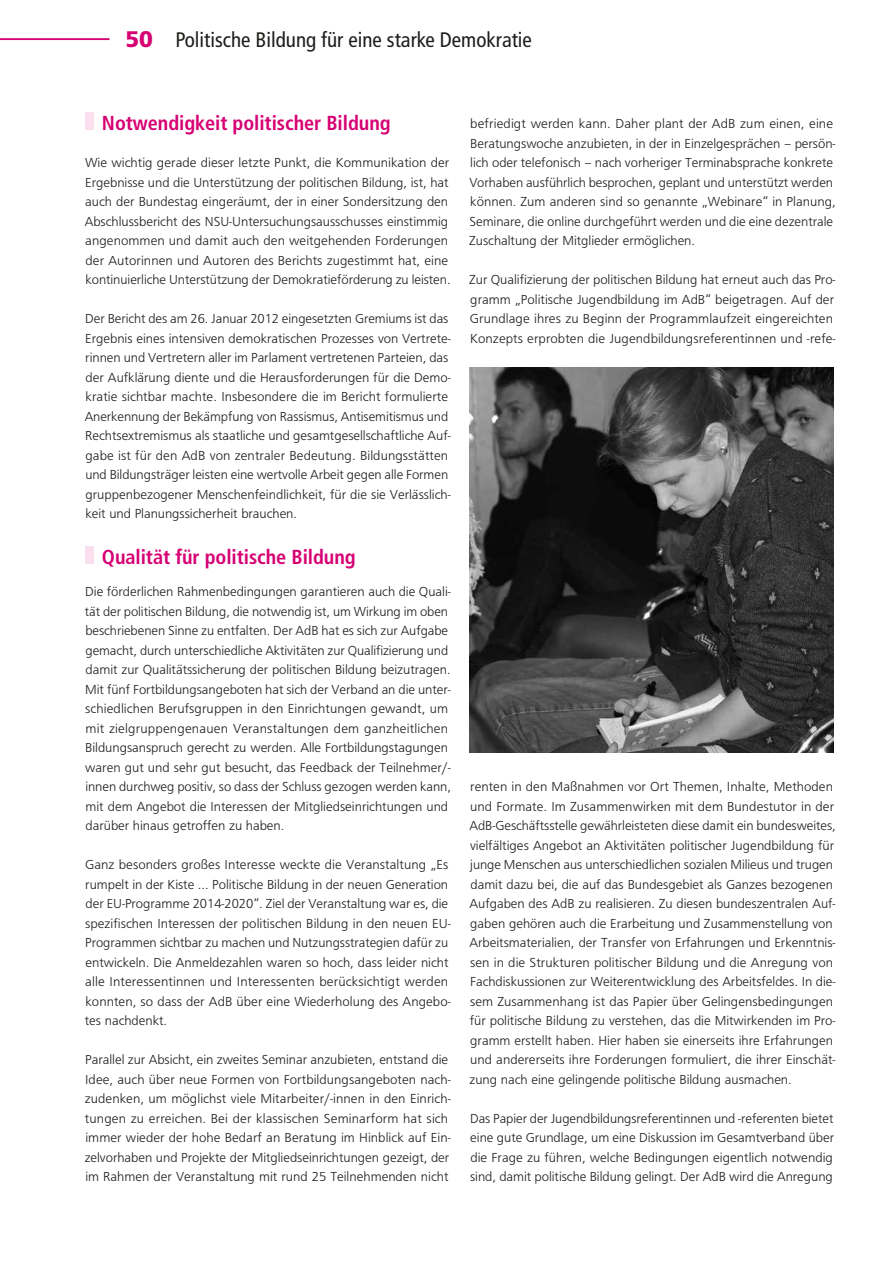
<style>
.page{position:relative;width:893px;height:1263px;background:#fff}
.page>*{position:absolute;margin:0;border:0;box-sizing:border-box;transform-origin:0 0}
.t1{font:condensed 21px "Frutiger";color:#1d1d1b}
.t2{font:700 condensed 20.25px "Frutiger";letter-spacing:-.005em;color:#d70073}
.t3{font:300 14.25px/19.5px "Frutiger 45";letter-spacing:-.005em;color:#1d1d1b}
.s1{font-family:"Frutiger 75";font-weight:900;font-stretch:normal;font-size:22.5px;color:#d70073}
</style>
<div class="page">
<hr style="left:0;top:38px;width:109px;height:2px;background:#d70073">
<div style="left:85px;top:113px;width:8px;height:17px;background:#fae0ee"></div>
<div style="left:85px;top:547px;width:8px;height:17px;background:#fae0ee"></div>
<img style="left:470px;top:367px;width:363px;height:385px">
<h1 class="t1" style="left:125px;top:28px;width:408px"><span class="s1">50</span> Politische Bildung für eine starke Demokratie</h1>
<h2 class="t2" style="left:102px;top:111px;width:290px">Notwendigkeit politischer Bildung</h2>
<p class="t3" style="left:85px;top:153px;width:366px;text-align:justify">Wie wichtig gerade dieser letzte Punkt, die Kommunikation der Ergebnisse und die Unterstützung der politischen Bildung, ist, hat auch der Bundestag eingeräumt, der in einer Sondersitzung den Abschlussbericht des NSU-Untersuchungsausschusses einstimmig angenommen und damit auch den weitgehenden Forderungen der Autorinnen und Autoren des Berichts zugestimmt hat, eine kontinuierliche Unterstützung der Demokratieförderung zu leisten.</p>
<p class="t3" style="left:85px;top:309px;width:368px">Der Bericht des am 26. Januar 2012 eingesetzten Gremiums ist das Ergebnis eines intensiven demokratischen Prozesses von Vertrete&shy;rinnen und Vertretern aller im Parlament vertretenen Parteien, das der Aufklärung diente und die Herausforderungen für die Demo&shy;kratie sichtbar machte. Insbesondere die im Bericht formulierte Anerkennung der Bekämpfung von Rassismus, Antisemitismus und Rechtsextremismus als staatliche und gesamtgesellschaftliche Auf&shy;gabe ist für den AdB von zentraler Bedeutung. Bildungsstätten und Bildungsträger leisten eine wertvolle Arbeit gegen alle Formen gruppenbezogener Menschenfeindlichkeit, für die sie Verlässlich&shy;keit und Planungssicherheit brauchen.</p>
<h2 class="t2" style="left:102px;top:545px;width:255px">Qualität für politische Bildung</h2>
<p class="t3" style="left:85px;top:582px;width:368px">Die förderlichen Rahmenbedingungen garantieren auch die Quali&shy;tät der politischen Bildung, die notwendig ist, um Wirkung im oben beschriebenen Sinne zu entfalten. Der AdB hat es sich zur Aufgabe gemacht, durch unterschiedliche Aktivitäten zur Qualifizierung und damit zur Qualitätssicherung der politischen Bildung beizutragen.<br>Mit fünf Fortbildungsangeboten hat sich der Verband an die unter&shy;schiedlichen Berufsgruppen in den Einrichtungen gewandt, um mit zielgruppengenauen Veranstaltungen dem ganzheitlichen Bildungsanspruch gerecht zu werden. Alle Fortbildungstagungen waren gut und sehr gut besucht, das Feedback der Teilnehmer/- innen durchweg positiv, so dass der Schluss gezogen werden kann, mit dem Angebot die Interessen der Mitgliedseinrichtungen und darüber hinaus getroffen zu haben.</p>
<p class="t3" style="left:85px;top:855px;width:367px">Ganz besonders großes Interesse weckte die Veranstaltung „Es rumpelt in der Kiste … Politische Bildung in der neuen Generation der EU-Programme 2014-2020“. Ziel der Veranstaltung war es, die spezifischen Interessen der politischen Bildung in den neuen EU-Programmen sichtbar zu machen und Nutzungsstrategien dafür zu entwickeln. Die Anmeldezahlen waren so hoch, dass leider nicht alle Interessentinnen und Interessenten berücksichtigt werden konnten, so dass der AdB über eine Wiederholung des Angebo&shy;tes nachdenkt.</p>
<p class="t3" style="left:85px;top:1050px;width:368px">Parallel zur Absicht, ein zweites Seminar anzubieten, entstand die Idee, auch über neue Formen von Fortbildungsangeboten nach&shy;zudenken, um möglichst viele Mitarbeiter/-innen in den Einrich&shy;tungen zu erreichen. Bei der klassischen Seminarform hat sich immer wieder der hohe Bedarf an Beratung im Hinblick auf Ein&shy;zelvorhaben und Projekte der Mitgliedseinrichtungen gezeigt, der im Rahmen der Veranstaltung mit rund 25 Teilnehmenden nicht</p>
<p class="t3" style="left:469px;top:114px;width:368px">befriedigt werden kann. Daher plant der AdB zum einen, eine Beratungswoche anzubieten, in der in Einzelgesprächen – persön&shy;lich oder telefonisch – nach vorheriger Terminabsprache konkrete Vorhaben ausführlich besprochen, geplant und unterstützt werden können. Zum anderen sind so genannte „Webinare“ in Planung, Seminare, die online durchgeführt werden und die eine dezentrale Zuschaltung der Mitglieder ermöglichen.</p>
<p class="t3" style="left:469px;top:270px;width:368px">Zur Qualifizierung der politischen Bildung hat erneut auch das Pro&shy;gramm „Politische Jugendbildung im AdB“ beigetragen. Auf der Grundlage ihres zu Beginn der Programmlaufzeit eingereichten Konzepts erprobten die Jugendbildungsreferentinnen und -refe-</p>
<p class="t3" style="left:469px;top:777px;width:368px">renten in den Maßnahmen vor Ort Themen, Inhalte, Methoden und Formate. Im Zusammenwirken mit dem Bundestutor in der AdB-Geschäftsstelle gewährleisteten diese damit ein bundesweites, vielfältiges Angebot an Aktivitäten politischer Jugendbildung für junge Menschen aus unterschiedlichen sozialen Milieus und trugen damit dazu bei, die auf das Bundesgebiet als Ganzes bezogenen Aufgaben des AdB zu realisieren. Zu diesen bundeszentralen Auf&shy;gaben gehören auch die Erarbeitung und Zusammenstellung von Arbeitsmaterialien, der Transfer von Erfahrungen und Erkenntnis&shy;sen in die Strukturen politischer Bildung und die Anregung von Fachdiskussionen zur Weiterentwicklung des Arbeitsfeldes. In die&shy;sem Zusammenhang ist das Papier über Gelingensbedingungen für politische Bildung zu verstehen, das die Mitwirkenden im Pro&shy;gramm erstellt haben. Hier haben sie einerseits ihre Erfahrungen und andererseits ihre Forderungen formuliert, die ihrer Einschät&shy;zung nach eine gelingende politische Bildung ausmachen.</p>
<p class="t3" style="left:470px;top:1108px;width:365px;text-align:justify">Das Papier der Jugendbildungsreferentinnen und -referenten bietet eine gute Grundlage, um eine Diskussion im Gesamtverband über die Frage zu führen, welche Bedingungen eigentlich notwendig sind, damit politische Bildung gelingt. Der AdB wird die Anregung</p>
</div>
